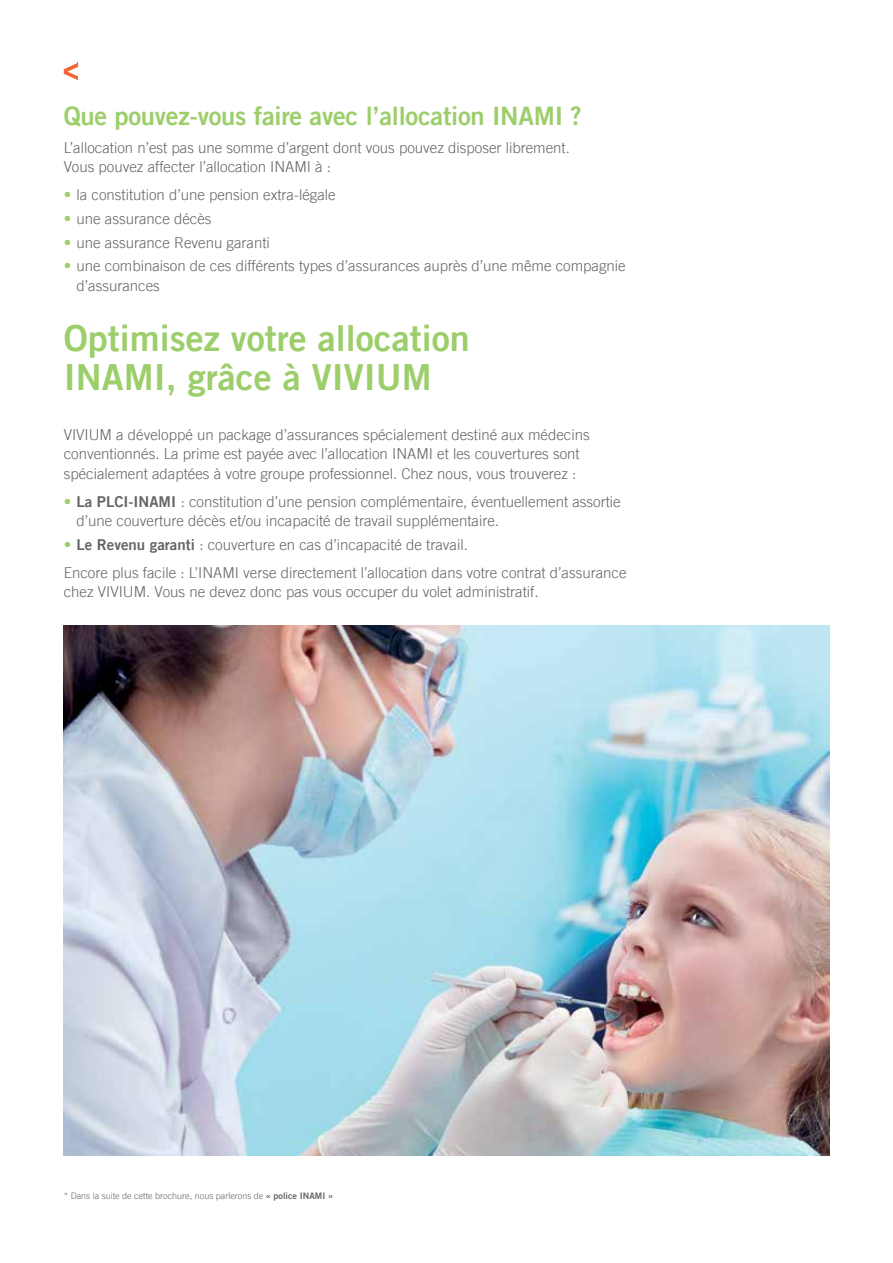
<style>
.page{position:relative;width:893px;height:1263px;background:#fff}
.page>*{position:absolute;margin:0;border:0;box-sizing:border-box;transform-origin:0 0}
.t1{font:36px/39px "Trade Gothic LT Bold Two";color:#9dce6c}
.t2{font:25.5px "Trade Gothic LT Bold Two";letter-spacing:-.01em;color:#9dce6c}
.t3{font:300 15px/19.5px "Trade Gothic LT";color:#636466}
.t4{font:300 9px "Trade Gothic LT";color:#636466}
.s1{color:#9dce6c}
.s2{font-family:"Trade Gothic LT Bold Two";font-weight:400;color:#9dce6c}
.s3{font-family:"Trade Gothic LT Bold Two";font-weight:400}
</style>
<div class="page">
<img style="left:64px;top:625px;width:765px;height:531px">
<svg style="left:64px;top:62px;width:14px;height:18px"></svg>
<h2 class="t2" style="left:64px;top:100px;width:519px">Que pouvez-vous faire avec l’allocation INAMI ?</h2>
<p class="t3" style="left:64px;top:137px;width:508px">L’allocation n’est pas une somme d’argent dont vous pouvez disposer librement.<br>Vous pouvez affecter l’allocation INAMI à :</p>
<p class="t3" style="left:64px;top:185px;width:273px"><span class="s1">•</span> la constitution d’une pension extra-légale</p>
<p class="t3" style="left:64px;top:209px;width:149px"><span class="s1">•</span> une assurance décès</p>
<p class="t3" style="left:64px;top:232px;width:208px"><span class="s1">•</span> une assurance Revenu garanti</p>
<p class="t3" style="left:77px;top:256px;width:551px;text-indent:-13px"><span class="s1">•</span> une combinaison de ces différents types d’assurances auprès d’une même compagnie d’assurances</p>
<h1 class="t1" style="left:64px;top:318px;width:407px">Optimisez votre allocation<br>INAMI, grâce à VIVIUM</h1>
<p class="t3" style="left:64px;top:424px;width:527px">VIVIUM a développé un package d’assurances spécialement destiné aux médecins conventionnés. La prime est payée avec l’allocation INAMI et les couvertures sont spécialement adaptées à votre groupe professionnel. Chez nous, vous trouverez :</p>
<p class="t3" style="left:77px;top:491px;width:546px;text-indent:-13px"><span class="s2">•</span> <span class="s3">La PLCI-INAMI</span> : constitution d’une pension complémentaire, éventuellement assortie d’une couverture décès et/ou incapacité de travail supplémentaire.</p>
<p class="t3" style="left:64px;top:530px;width:564px;line-height:28px"><span class="s2">•</span> <span class="s3">Le Revenu garanti</span> : couverture en cas d’incapacité de travail.<br>Encore plus facile : L’INAMI verse directement l’allocation dans votre contrat d’assurance</p>
<p class="t3" style="left:64px;top:582px;width:476px">chez VIVIUM. Vous ne devez donc pas vous occuper du volet administratif.</p>
<p class="t4" style="left:64px;top:1191px;width:271px">* Dans la suite de cette brochure, nous parlerons de <span class="s3">« police INAMI »</span></p>
</div>
